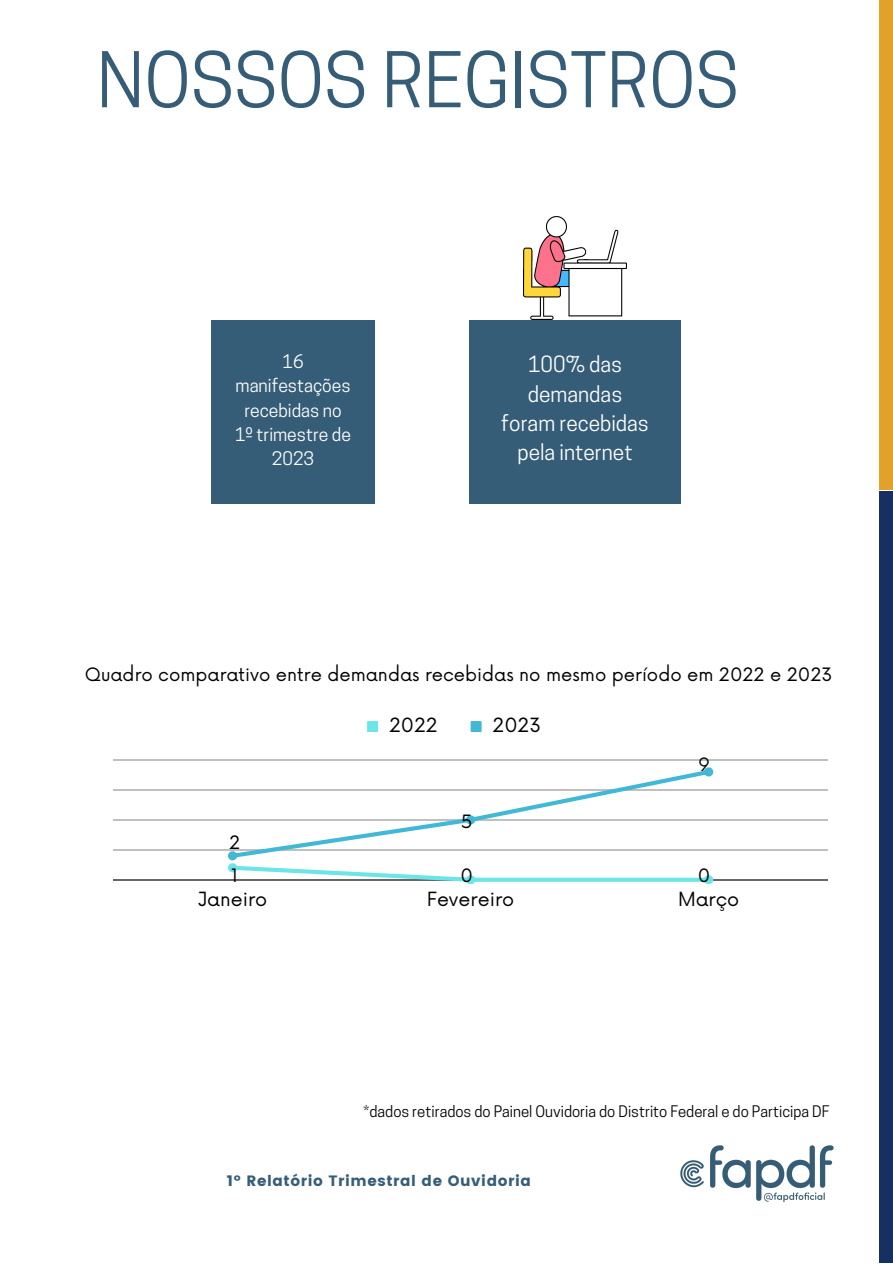
<style>
.page{position:relative;width:893px;height:1264px;background:#fff}
.page>*{position:absolute;margin:0;border:0;box-sizing:border-box;transform-origin:0 0}
.t1{font:72px "Cooper Hewitt";color:#365d77}
.t2{font:21px/29.2px "Cooper Hewitt";color:#fff;text-align:center}
.t3{font:19.05px "Now";color:#000}
.t4{font:18px "Now";color:#000}
.t5{font:17.55px/24.2px "Cooper Hewitt";color:#fff;text-align:center}
.t6{font:15px "Cooper Hewitt";color:#000}
.t7{font:15px "Poppins";letter-spacing:.04em;color:#365d77}
</style>
<div class="page">
<div style="left:879px;top:0;width:13px;height:489px;background:#e2a22a"></div>
<div style="left:879px;top:491px;width:13px;height:771px;background:#173062"></div>
<div style="left:469px;top:321px;width:212px;height:183px;background:#365d77"></div>
<img style="left:680px;top:1145px;width:154px;height:58px">
<div style="left:367px;top:721px;width:11px;height:11px;background:#6ce5e8"></div>
<div style="left:470px;top:721px;width:11px;height:11px;background:#41b8d5"></div>
<hr style="left:113px;top:759px;width:714px;height:1px;background:#000">
<hr style="left:113px;top:789px;width:714px;height:1px;background:#000">
<hr style="left:113px;top:819px;width:714px;height:1px;background:#000">
<hr style="left:113px;top:849px;width:714px;height:1px;background:#000">
<hr style="left:113px;top:879px;width:714px;height:1px;background:#000">
<svg style="left:228px;top:767px;width:485px;height:116px"></svg>
<img style="left:523px;top:216px;width:103px;height:103px">
<div style="left:212px;top:321px;width:163px;height:183px;background:#365d77"></div>
<h1 class="t1" style="left:97px;top:53px;width:643px">NOSSOS REGISTROS</h1>
<p class="t5" style="left:235px;top:352px;width:117px">16 manifestações recebidas no<br>1º trimestre de<br>2023</p>
<p class="t2" style="left:501px;top:352px;width:149px">100% das demandas foram recebidas pela internet</p>
<p class="t4" style="left:85px;top:664px;width:749px">Quadro comparativo entre demandas recebidas no mesmo período em 2022 e 2023</p>
<p class="t4" style="left:229px;top:832px;width:13px">2</p>
<p class="t4" style="left:231px;top:865px;width:8px">1</p>
<p class="t3" style="left:389px;top:714px;width:50px">2022</p>
<p class="t3" style="left:492px;top:714px;width:50px">2023</p>
<p class="t4" style="left:461px;top:811px;width:13px">5</p>
<p class="t4" style="left:698px;top:754px;width:13px">9</p>
<p class="t4" style="left:460px;top:865px;width:14px">0</p>
<p class="t4" style="left:697px;top:865px;width:14px">0</p>
<p class="t3" style="left:198px;top:888px;width:71px">Janeiro</p>
<p class="t3" style="left:427px;top:888px;width:89px">Fevereiro</p>
<p class="t3" style="left:678px;top:888px;width:63px">Março</p>
<p class="t6" style="left:363px;top:1105px;width:467px">*dados retirados do Painel Ouvidoria do Distrito Federal e do Participa DF</p>
<p class="t7" style="left:227px;top:1172px;width:305px">1º Relatório Trimestral de Ouvidoria</p>
</div>
